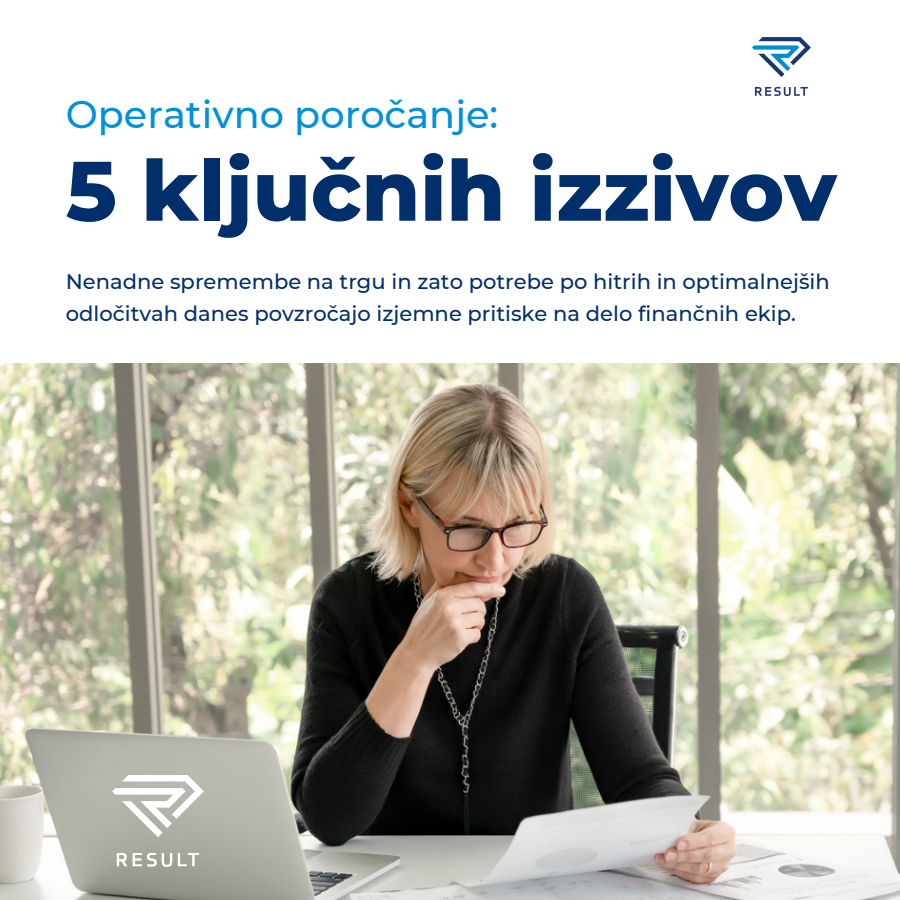
<style>
.page{position:relative;width:900px;height:900px;background:#fff}
.page>*{position:absolute;margin:0;border:0;box-sizing:border-box;transform-origin:0 0}
.t1{font:800 84.2px "Montserrat";color:#002f6c}
.t2{font:500 38.2px "Montserrat";color:#0091da}
.t3{font:500 21.1px/32.2px "Montserrat";color:#002f6c}
</style>
<div class="page">
<img style="left:0;top:364px;width:900px;height:536px">
<img style="left:113px;top:776px;width:90px;height:91px">
<img style="left:752px;top:37px;width:58px;height:58px">
<p class="t2" style="left:66px;top:91px;width:434px">Operativno poročanje:</p>
<p class="t1" style="left:66px;top:139px;width:772px">5 ključnih izzivov</p>
<p class="t3" style="left:66px;top:265px;width:766px">Nenadne spremembe na trgu in zato potrebe po hitrih in optimalnejših odločitvah danes povzročajo izjemne pritiske na delo finančnih ekip.</p>
</div>
